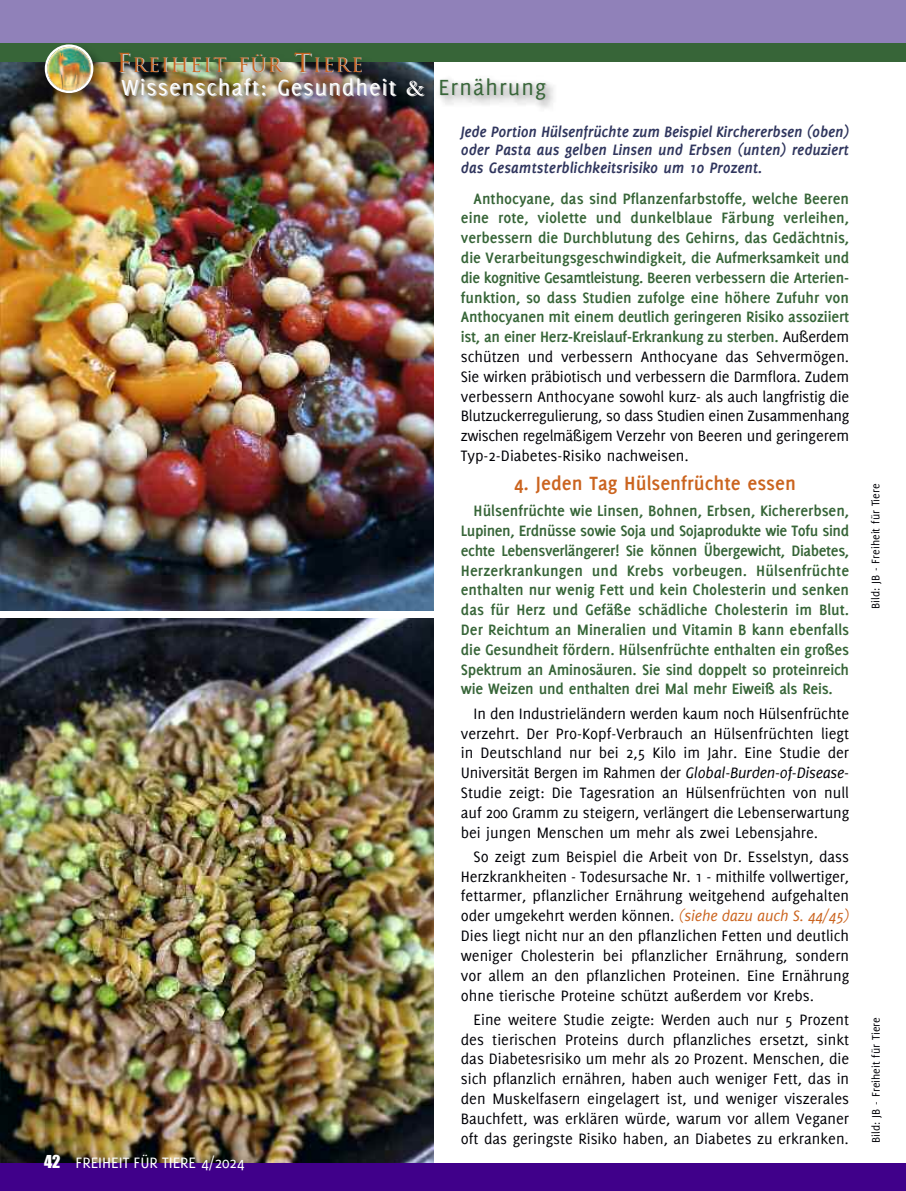
<style>
.page{position:relative;width:906px;height:1191px;background:#fff}
.page>*{position:absolute;margin:0;border:0;box-sizing:border-box;transform-origin:0 0}
.t1{font:24px "Delicious";letter-spacing:.05em;color:#fff}
.t2{font:700 21px "Delicious";color:#cb641f}
.t3{font:19.2px "Trajan";letter-spacing:.065em;color:#cb641f}
.t4{font:700 16.5px/19.8px "Delicious";letter-spacing:-.015em;color:#376538;text-align:justify}
.t5{font:16.5px/19.8px "Delicious";color:#000006;text-align:justify}
.t6{font:italic 700 16.5px/18px "Delicious";letter-spacing:-.01em;color:#30365e;text-align:justify}
.t7{font:16.5px "Delicious";color:#fff}
.t8{font:12px "Delicious";color:#000006}
.s1{font-size:25.5px}
.s2{color:#ccc}
.s3{font-family:"Garamond"}
.s4{color:#376538}
.s5{font-family:"Impact"}
.s6{font-weight:400;color:#000006}
.s7{font-style:italic}
.s8{font-style:italic;color:#cb641f}
</style>
<div class="page">
<img style="left:0;top:61px;width:434px;height:549px">
<img style="left:0;top:618px;width:434px;height:545px">
<div style="left:0;top:1163px;width:906px;height:28px;background:#40008a"></div>
<div style="left:0;top:0;width:906px;height:44px;background:#9081b9"></div>
<div style="left:0;top:43px;width:906px;height:18px;background:#376538"></div>
<img style="left:38px;top:108px;width:73px;height:5px">
<img style="left:32px;top:44px;width:424px;height:64px">
<img style="left:111px;top:65px;width:443px;height:74px">
<p class="t3" style="left:117px;top:54px;width:247px"><span class="s1">F</span>REIHEIT F<span class="s2">ÜR</span> <span class="s1">T</span>IE<span class="s2">R</span>E</p>
<h1 class="t1" style="left:121px;top:78px;width:426px">Wissenschaft: Gesundheit <span class="s3">&amp;</span> <span class="s4">Ernährung</span></h1>
<p class="t7" style="left:44px;top:1156px;width:202px"><span class="s5">42</span> FREIHEIT FÜR TIERE 4/2024</p>
<p class="t6" style="left:461px;top:123px;width:390px">Jede Portion Hülsenfrüchte zum Beispiel Kirchererbsen (oben) oder Pasta aus gelben Linsen und Erbsen (unten) reduziert das Gesamtsterblichkeitsrisiko um 10 Prozent.</p>
<p class="t4" style="left:461px;top:189px;width:390px;text-indent:13px">Anthocyane, das sind Pflanzenfarbstoffe, welche Beeren eine rote, violette und dunkelblaue Färbung verleihen, verbessern die Durchblutung des Gehirns, das Gedächtnis, die Verarbeitungsgeschwindigkeit, die Aufmerksamkeit und die kognitive Gesamtleistung. Beeren verbessern die Arterien&shy;funktion, so dass Studien zufolge eine höhere Zufuhr von Anthocyanen mit einem deutlich geringeren Risiko assoziiert ist, an einer Herz-Kreislauf-Erkrankung zu sterben. <span class="s6">Außerdem schützen und verbessern Anthocyane das Sehvermögen.<br>Sie wirken präbiotisch und verbessern die Darmflora. Zudem verbessern Anthocyane sowohl kurz- als auch langfristig die Blutzuckerregulierung, so dass Studien einen Zusammenhang zwischen regelmäßigem Verzehr von Beeren und geringerem Typ-2-Diabetes-Risiko nachweisen.</span></p>
<p class="t2" style="left:514px;top:476px;width:283px">4. Jeden Tag Hülsenfrüchte essen</p>
<p class="t4" style="left:461px;top:502px;width:390px;text-indent:13px">Hülsenfrüchte wie Linsen, Bohnen, Erbsen, Kichererbsen, Lupinen, Erdnüsse sowie Soja und Sojaprodukte wie Tofu sind echte Lebensverlängerer! Sie können Übergewicht, Diabetes, Herzerkrankungen und Krebs vorbeugen. Hülsenfrüchte enthalten nur wenig Fett und kein Cholesterin und senken das für Herz und Gefäße schädliche Cholesterin im Blut.<br>Der Reichtum an Mineralien und Vitamin B kann ebenfalls die Gesundheit fördern. Hülsenfrüchte enthalten ein großes Spektrum an Aminosäuren. Sie sind doppelt so proteinreich wie Weizen und enthalten drei Mal mehr Eiweiß als Reis.</p>
<p class="t5" style="left:461px;top:704px;width:390px;text-indent:13px">In den Industrieländern werden kaum noch Hülsenfrüchte verzehrt. Der Pro-Kopf-Verbrauch an Hülsenfrüchten liegt in Deutschland nur bei 2,5 Kilo im Jahr. Eine Studie der Universität Bergen im Rahmen der <span class="s7">Global-Burden-of-Disease</span>-Studie zeigt: Die Tagesration an Hülsenfrüchten von null auf 200 Gramm zu steigern, verlängert die Lebenserwartung bei jungen Menschen um mehr als zwei Lebensjahre.</p>
<p class="t5" style="left:461px;top:847px;width:390px;text-indent:13px">So zeigt zum Beispiel die Arbeit von Dr. Esselstyn, dass Herzkrankheiten - Todesursache Nr. 1 - mithilfe vollwertiger, fettarmer, pflanzlicher Ernährung weitgehend aufgehalten oder umgekehrt werden können. <span class="s8">(siehe dazu auch S. 44/45)<br></span>Dies liegt nicht nur an den pflanzlichen Fetten und deutlich weniger Cholesterin bei pflanzlicher Ernährung, sondern vor allem an den pflanzlichen Proteinen. Eine Ernährung ohne tierische Proteine schützt außerdem vor Krebs.</p>
<p class="t5" style="left:461px;top:1010px;width:390px;text-indent:13px">Eine weitere Studie zeigte: Werden auch nur 5 Prozent des tierischen Proteins durch pflanzliches ersetzt, sinkt das Diabetesrisiko um mehr als 20 Prozent. Menschen, die sich pflanzlich ernähren, haben auch weniger Fett, das in den Muskelfasern eingelagert ist, und weniger viszerales Bauchfett, was erklären würde, warum vor allem Veganer oft das geringste Risiko haben, an Diabetes zu erkranken.</p>
<p class="t8" style="left:871px;top:609px;width:127px;rotate:-90deg">Bild: JB - Freiheit für Tiere</p>
<p class="t8" style="left:871px;top:1142px;width:127px;rotate:-90deg">Bild: JB - Freiheit für Tiere</p>
</div>
